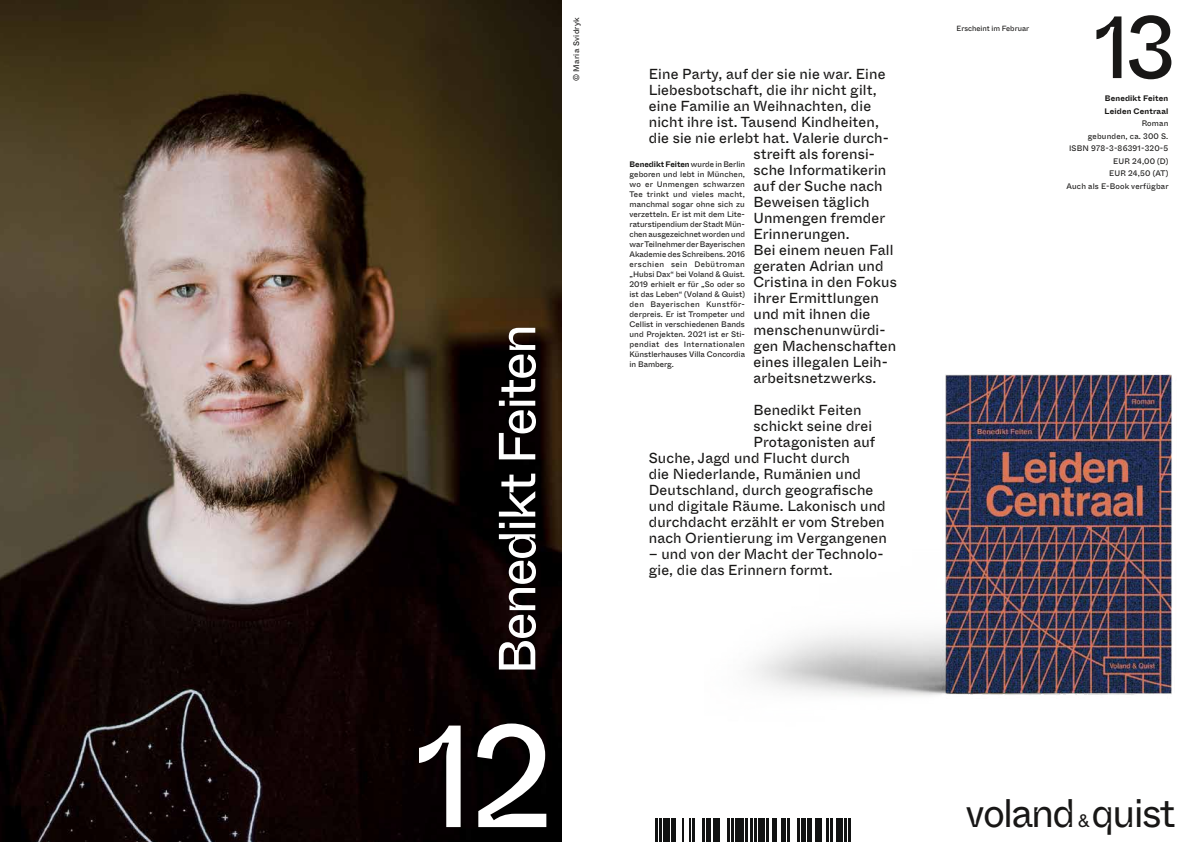
<style>
.page{position:relative;width:1191px;height:842px;background:#fff}
.page>*{position:absolute;margin:0;border:0;box-sizing:border-box;transform-origin:0 0}
.t1{font:145px "Whyte Inktrap";color:#fff}
.t2{font:88px "Whyte Inktrap";color:#181716}
.t3{font:52px "Whyte Inktrap";letter-spacing:-.04em;color:#fff}
.t4{font:39.9px "Whyte Inktrap Trial";letter-spacing:-.045em;color:#181716}
.t5{font:14.5px/16px "Whyte Inktrap";letter-spacing:.01em;color:#181716}
.t6{font:8px/10px "Whyte Inktrap";letter-spacing:.02em;color:#181716;text-align:right}
.t7{font:700 8px/12.5px "Whyte Inktrap";letter-spacing:.02em;color:#181716}
.t8{font:7.5px "Whyte Inktrap";color:#181716}
.s1{font-weight:700}
.s2{font-family:"Monument Grotesk";font-size:18px}
</style>
<div class="page">
<img style="left:751px;top:374px;width:421px;height:322px">
<hr style="left:655px;top:818px;width:2px;height:24px;background:#111212">
<hr style="left:659px;top:818px;width:2px;height:24px;background:#111212">
<div style="left:663px;top:818px;width:7px;height:24px;background:#111212"></div>
<hr style="left:672px;top:818px;width:4px;height:24px;background:#111212">
<hr style="left:682px;top:818px;width:2px;height:24px;background:#111212">
<hr style="left:688px;top:818px;width:2px;height:24px;background:#111212">
<hr style="left:692px;top:818px;width:2px;height:24px;background:#111212">
<hr style="left:703px;top:818px;width:2px;height:24px;background:#111212">
<div style="left:706px;top:818px;width:5px;height:24px;background:#111212"></div>
<div style="left:713px;top:818px;width:6px;height:24px;background:#111212"></div>
<hr style="left:727px;top:818px;width:2px;height:24px;background:#111212">
<hr style="left:731px;top:818px;width:2px;height:24px;background:#111212">
<div style="left:735px;top:818px;width:9px;height:24px;background:#111212"></div>
<hr style="left:746px;top:818px;width:2px;height:24px;background:#111212">
<hr style="left:750px;top:818px;width:2px;height:24px;background:#111212">
<hr style="left:754px;top:818px;width:2px;height:24px;background:#111212">
<div style="left:758px;top:818px;width:6px;height:24px;background:#111212"></div>
<hr style="left:766px;top:818px;width:2px;height:24px;background:#111212">
<div style="left:772px;top:818px;width:5px;height:24px;background:#111212"></div>
<hr style="left:781px;top:818px;width:4px;height:24px;background:#111212">
<hr style="left:787px;top:818px;width:2px;height:24px;background:#111212">
<hr style="left:797px;top:818px;width:2px;height:24px;background:#111212">
<hr style="left:801px;top:818px;width:4px;height:24px;background:#111212">
<div style="left:807px;top:818px;width:5px;height:24px;background:#111212"></div>
<div style="left:816px;top:818px;width:6px;height:24px;background:#111212"></div>
<hr style="left:826px;top:818px;width:2px;height:24px;background:#111212">
<hr style="left:830px;top:818px;width:2px;height:24px;background:#111212">
<div style="left:836px;top:818px;width:6px;height:24px;background:#111212"></div>
<hr style="left:844px;top:818px;width:2px;height:24px;background:#111212">
<hr style="left:848px;top:818px;width:2px;height:24px;background:#111212">
<img style="left:0;top:0;width:561px;height:842px">
<h3 class="t3" style="left:476px;top:675px;width:352px;rotate:-90deg">Benedikt Feiten</h3>
<h1 class="t1" style="left:415px;top:663px;width:141px">12</h1>
<p class="t6" style="left:571px;top:81px;width:66px;rotate:-90deg">© Maria Svidryk</p>
<h2 class="t2" style="left:1094px;top:-21px;width:84px">13</h2>
<p class="t8" style="left:956px;top:22px;width:74px">Erscheint im Februar</p>
<p class="t5" style="left:649px;top:65px;width:238px">Eine Party, auf der sie nie war. Eine</p>
<p class="t5" style="left:649px;top:81px;width:229px">Liebesbotschaft, die ihr nicht gilt,</p>
<p class="t5" style="left:649px;top:97px;width:224px">eine Familie an Weihnachten, die</p>
<p class="t5" style="left:649px;top:113px;width:232px">nicht ihre ist. Tausend Kindheiten,</p>
<p class="t5" style="left:649px;top:129px;width:242px">die sie nie erlebt hat. Valerie durch-</p>
<p class="t5" style="left:753px;top:145px;width:123px">streift als forensi-</p>
<p class="t5" style="left:753px;top:161px;width:134px">sche Informatikerin</p>
<p class="t5" style="left:753px;top:177px;width:131px">auf der Suche nach</p>
<p class="t5" style="left:753px;top:193px;width:118px">Beweisen täglich</p>
<p class="t5" style="left:753px;top:209px;width:133px">Unmengen fremder</p>
<p class="t5" style="left:753px;top:225px;width:98px">Erinnerungen.</p>
<p class="t5" style="left:753px;top:241px;width:141px">Bei einem neuen Fall</p>
<p class="t5" style="left:753px;top:257px;width:132px">geraten Adrian und</p>
<p class="t5" style="left:753px;top:273px;width:145px">Cristina in den Fokus</p>
<p class="t5" style="left:753px;top:289px;width:127px">ihrer Ermittlungen</p>
<p class="t5" style="left:753px;top:305px;width:118px">und mit ihnen die</p>
<p class="t5" style="left:753px;top:321px;width:134px">menschenunwürdi-</p>
<p class="t5" style="left:753px;top:337px;width:144px">gen Machenschaften</p>
<p class="t5" style="left:753px;top:353px;width:136px">eines illegalen Leih-</p>
<p class="t5" style="left:753px;top:369px;width:124px">arbeitsnetzwerks.</p>
<p class="t5" style="left:753px;top:401px;width:109px">Benedikt Feiten</p>
<p class="t5" style="left:753px;top:417px;width:120px">schickt seine drei</p>
<p class="t5" style="left:753px;top:433px;width:123px">Protagonisten auf</p>
<p class="t5" style="left:649px;top:449px;width:203px">Suche, Jagd und Flucht durch</p>
<p class="t5" style="left:649px;top:465px;width:214px">die Niederlande, Rumänien und</p>
<p class="t5" style="left:649px;top:481px;width:226px">Deutschland, durch geografische</p>
<p class="t5" style="left:649px;top:497px;width:238px">und digitale Räume. Lakonisch und</p>
<p class="t5" style="left:649px;top:513px;width:237px">durchdacht erzählt er vom Streben</p>
<p class="t5" style="left:649px;top:529px;width:240px">nach Orientierung im Vergangenen</p>
<p class="t5" style="left:649px;top:545px;width:236px">– und von der Macht der Technolo&shy;gie, die das Erinnern formt.</p>
<p class="t7" style="left:1104px;top:92px;width:65px">Benedikt Feiten<br>Leiden Centraal</p>
<p class="t6" style="left:1066px;top:117px;width:104px;line-height:12.5px">Roman<br>gebunden, ca. 300 S.<br>ISBN 978-3-86391-320-5<br>EUR 24,00 (D)<br>EUR 24,50 (AT)<br>Auch als E-Book verfügbar</p>
<p class="t6" style="left:629px;top:158px;width:117px;text-align:justify"><span class="s1">Benedikt Feiten</span> wurde in Berlin geboren und lebt in München, wo er Unmengen schwarzen Tee trinkt und vieles macht, manchmal sogar ohne sich zu verzetteln. Er ist mit dem Lite&shy;raturstipendium der Stadt Mün&shy;chen ausgezeichnet worden und war Teilnehmer der Bayerischen Akademie des Schreibens. 2016 erschien sein Debütroman „Hubsi Dax“ bei Voland &amp; Quist.<br>2019 erhielt er für „So oder so ist das Leben“ (Voland &amp; Quist) den Bayerischen Kunstför&shy;derpreis. Er ist Trompeter und Cellist in verschiedenen Bands und Projekten. 2021 ist er Sti&shy;pendiat des Internationalen Künstlerhauses Villa Concordia in Bamberg.</p>
<h3 class="t4" style="left:965px;top:794px;width:212px">voland <span class="s2">&amp;</span> quist</h3>
</div>
